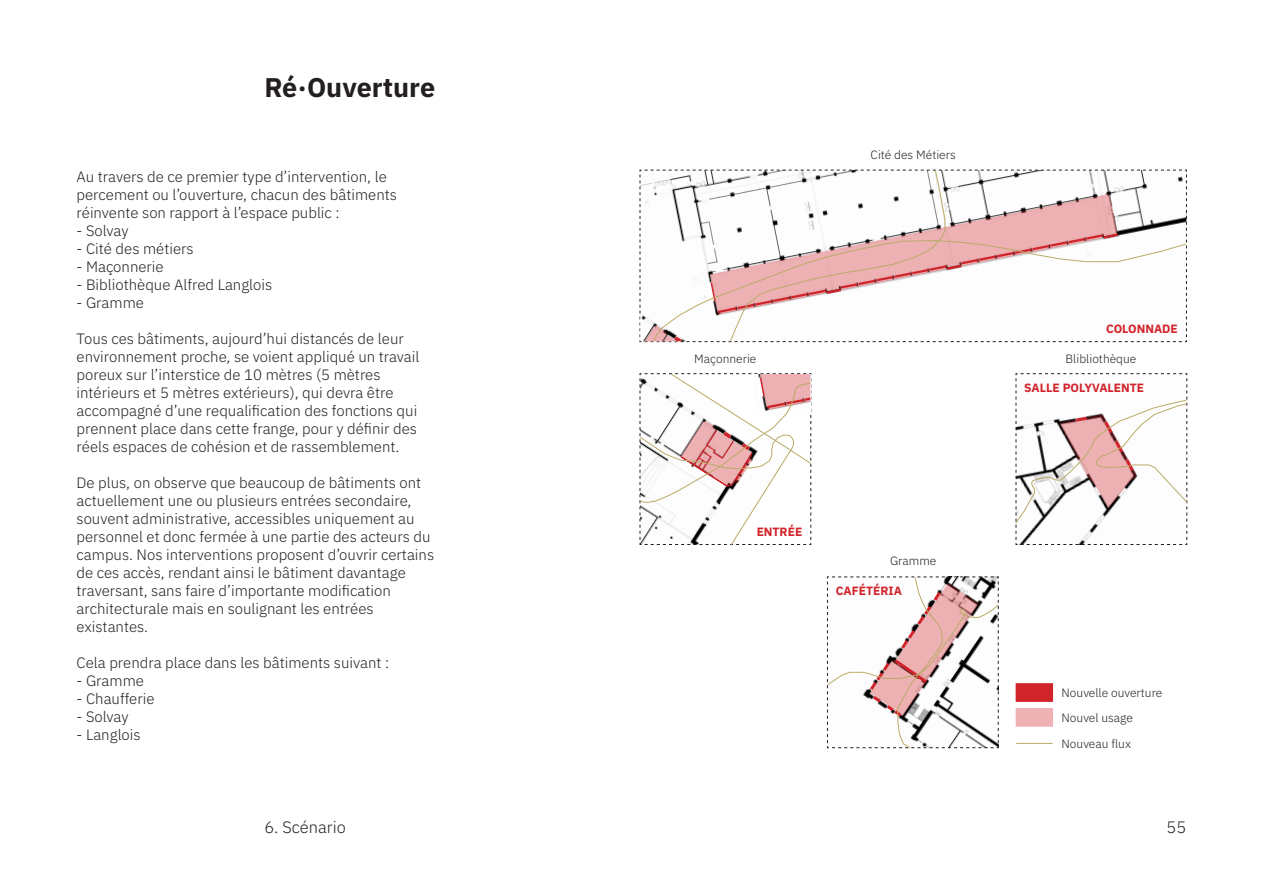
<style>
.page{position:relative;width:1263px;height:893px;background:#fff}
.page>*{position:absolute;margin:0;border:0;box-sizing:border-box;transform-origin:0 0}
.Titre{font:700 27px "IBM Plex Sans";color:#231f20}
.Titre_petit_bas{font:300 16.5px "IBM Plex Sans";color:#231f20}
.Texte{font:300 15px/18px "IBM Plex Sans";color:#231f20}
.Texte-2{font:300 12px "IBM Plex Sans";color:#231f20}
.Texte-3{font:700 12px "IBM Plex Sans";color:#d1232a}
</style>
<div class="page">
<div style="left:1016px;top:683px;width:37px;height:19px;background:#d1232a;border:2px solid #d1232a"></div>
<div style="left:1016px;top:708px;width:37px;height:19px;background:#eeb2b4"></div>
<hr style="left:1016px;top:743px;width:37px;height:1px;background:#baab66">
<svg style="left:639px;top:373px;width:173px;height:172px"></svg>
<svg style="left:1015px;top:373px;width:173px;height:172px"></svg>
<svg style="left:827px;top:576px;width:172px;height:173px"></svg>
<svg style="left:640px;top:170px;width:547px;height:172px"></svg>
<p class="Titre" style="left:264px;top:66px;width:172px">Ré·Ouverture</p>
<p class="Texte" style="left:77px;top:166px;width:322px">Au travers de ce premier type d’intervention, le percement ou l’ouverture, chacun des bâtiments réinvente son rapport à l’espace public :</p>
<p class="Texte" style="left:77px;top:220px;width:54px">- Solvay</p>
<p class="Texte" style="left:77px;top:238px;width:119px">- Cité des métiers</p>
<p class="Texte" style="left:77px;top:256px;width:89px">- Maçonnerie</p>
<p class="Texte" style="left:77px;top:274px;width:197px">- Bibliothèque Alfred Langlois</p>
<p class="Texte" style="left:77px;top:292px;width:69px">- Gramme</p>
<p class="Texte" style="left:77px;top:328px;width:344px">Tous ces bâtiments, aujourd’hui distancés de leur environnement proche, se voient appliqué un travail poreux sur l’interstice de 10 mètres (5 mètres intérieurs et 5 mètres extérieurs), qui devra être accompagné d’une requalification des fonctions qui prennent place dans cette frange, pour y définir des réels espaces de cohésion et de rassemblement.</p>
<p class="Texte" style="left:77px;top:472px;width:359px">De plus, on observe que beaucoup de bâtiments ont actuellement une ou plusieurs entrées secondaire, souvent administrative, accessibles uniquement au personnel et donc fermée à une partie des acteurs du campus. Nos interventions proposent d’ouvrir certains de ces accès, rendant ainsi le bâtiment davantage traversant, sans faire d’importante modification architecturale mais en soulignant les entrées existantes.</p>
<p class="Texte" style="left:77px;top:652px;width:314px">Cela prendra place dans les bâtiments suivant :</p>
<p class="Texte" style="left:77px;top:670px;width:69px">- Gramme</p>
<p class="Texte" style="left:77px;top:688px;width:80px">- Chaufferie</p>
<p class="Texte" style="left:77px;top:706px;width:54px">- Solvay</p>
<p class="Texte" style="left:77px;top:724px;width:66px">- Langlois</p>
<p class="Titre_petit_bas" style="left:264px;top:815px;width:83px">6. Scénario</p>
<p class="Texte-2" style="left:870px;top:146px;width:87px">Cité des Métiers</p>
<p class="Texte-2" style="left:694px;top:349px;width:64px">Maçonnerie</p>
<p class="Texte-3" style="left:757px;top:522px;width:47px">ENTRÉE</p>
<p class="Texte-2" style="left:890px;top:552px;width:48px">Gramme</p>
<p class="Texte-3" style="left:836px;top:581px;width:68px">CAFÉTÉRIA</p>
<p class="Texte-3" style="left:1106px;top:319px;width:73px">COLONNADE</p>
<p class="Texte-2" style="left:1066px;top:349px;width:72px">Blibliothèque</p>
<p class="Texte-3" style="left:1024px;top:378px;width:122px">SALLE POLYVALENTE</p>
<p class="Texte-2" style="left:1061px;top:683px;width:102px">Nouvelle ouverture</p>
<p class="Texte-2" style="left:1061px;top:708px;width:73px">Nouvel usage</p>
<p class="Texte-2" style="left:1061px;top:734px;width:71px">Nouveau flux</p>
<p class="Titre_petit_bas" style="left:1166px;top:814px;width:21px">55</p>
</div>
